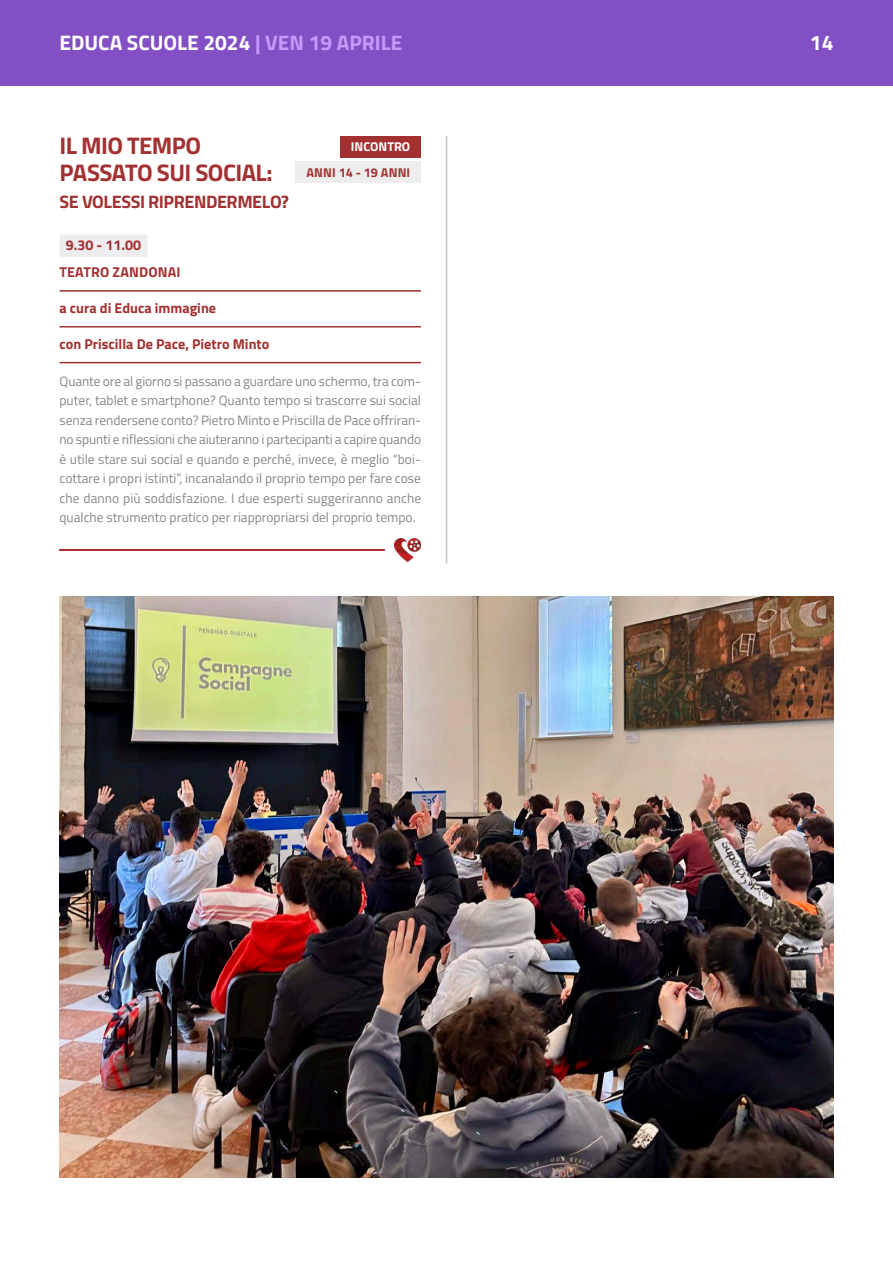
<style>
.page{position:relative;width:893px;height:1263px;background:#fff}
.page>*{position:absolute;margin:0;border:0;box-sizing:border-box;transform-origin:0 0}
.Titolo_evento_ED_IMM{font:700 24px "Titillium";letter-spacing:-.025em;color:#a33131}
.t1{font:700 21px "Titillium";color:#fff}
.Titolo_evento_ED_IMM-2{font:700 18px "Titillium";letter-spacing:-.025em;color:#a33131}
.Info_Educa_Immagine{font:700 14.25px/27px "Titillium";color:#a33131}
.Corpo_testo_eventi{font:13.5px/19.5px "Titillium";color:#878787;text-align:justify}
.Orario_EDUCA_IMM{font:700 12.75px "Titillium";letter-spacing:.01em;color:#a33131}
.Tipologia_evento_EDUCA_IMMAGINE{font:700 12.75px "Titillium";color:#fff}
.s1{color:#c59afc}
</style>
<div class="page">
<div style="left:0;top:0;width:893px;height:85px;background:#834fc4"></div>
<div style="left:60px;top:235px;width:87px;height:22px;background:#ededed"></div>
<hr style="left:60px;top:290px;width:361px;height:2px;background:#a33131">
<hr style="left:60px;top:326px;width:361px;height:1px;background:#a33131">
<hr style="left:60px;top:362px;width:361px;height:1px;background:#a33131">
<div style="left:340px;top:136px;width:81px;height:22px;background:#a33131"></div>
<div style="left:296px;top:162px;width:125px;height:21px;background:#ededed"></div>
<hr style="left:59px;top:549px;width:326px;height:2px;background:#a62221">
<img style="left:395px;top:538px;width:26px;height:24px">
<img style="left:60px;top:597px;width:773px;height:581px">
<hr style="left:446px;top:136px;width:1px;height:427px;background:#c3c3c3">
<h2 class="t1" style="left:60px;top:26px;width:344px">EDUCA SCUOLE 2024 <span class="s1">| VEN 19 APRILE</span></h2>
<h2 class="t1" style="left:810px;top:26px;width:25px">14</h2>
<p class="Titolo_evento_ED_IMM" style="left:60px;top:127px;width:143px">IL MIO TEMPO</p>
<p class="Titolo_evento_ED_IMM" style="left:60px;top:154px;width:215px">PASSATO SUI SOCIAL:</p>
<p class="Titolo_evento_ED_IMM-2" style="left:60px;top:188px;width:231px">SE VOLESSI RIPRENDERMELO?</p>
<p class="Info_Educa_Immagine" style="left:60px;top:231px;width:122px;text-indent:6px">9.30 - 11.00<br>TEATRO ZANDONAI</p>
<p class="Info_Educa_Immagine" style="left:60px;top:294px;width:158px">a cura di Educa immagine</p>
<p class="Info_Educa_Immagine" style="left:60px;top:330px;width:211px">con Priscilla De Pace, Pietro Minto</p>
<p class="Corpo_testo_eventi" style="left:60px;top:370px;width:363px">Quante ore al giorno si passano a guardare uno schermo, tra com&shy;puter, tablet e smartphone? Quanto tempo si trascorre sui social senza rendersene conto? Pietro Minto e Priscilla de Pace offriran&shy;no spunti e riflessioni che aiuteranno i partecipanti a capire quando è utile stare sui social e quando e perché, invece, è meglio “boi&shy;cottare i propri istinti”, incanalando il proprio tempo per fare cose che danno più soddisfazione. I due esperti suggeriranno anche qualche strumento pratico per riappropriarsi del proprio tempo.</p>
<p class="Tipologia_evento_EDUCA_IMMAGINE" style="left:351px;top:137px;width:61px">INCONTRO</p>
<p class="Orario_EDUCA_IMM" style="left:306px;top:162px;width:105px">ANNI 14 - 19 ANNI</p>
</div>
